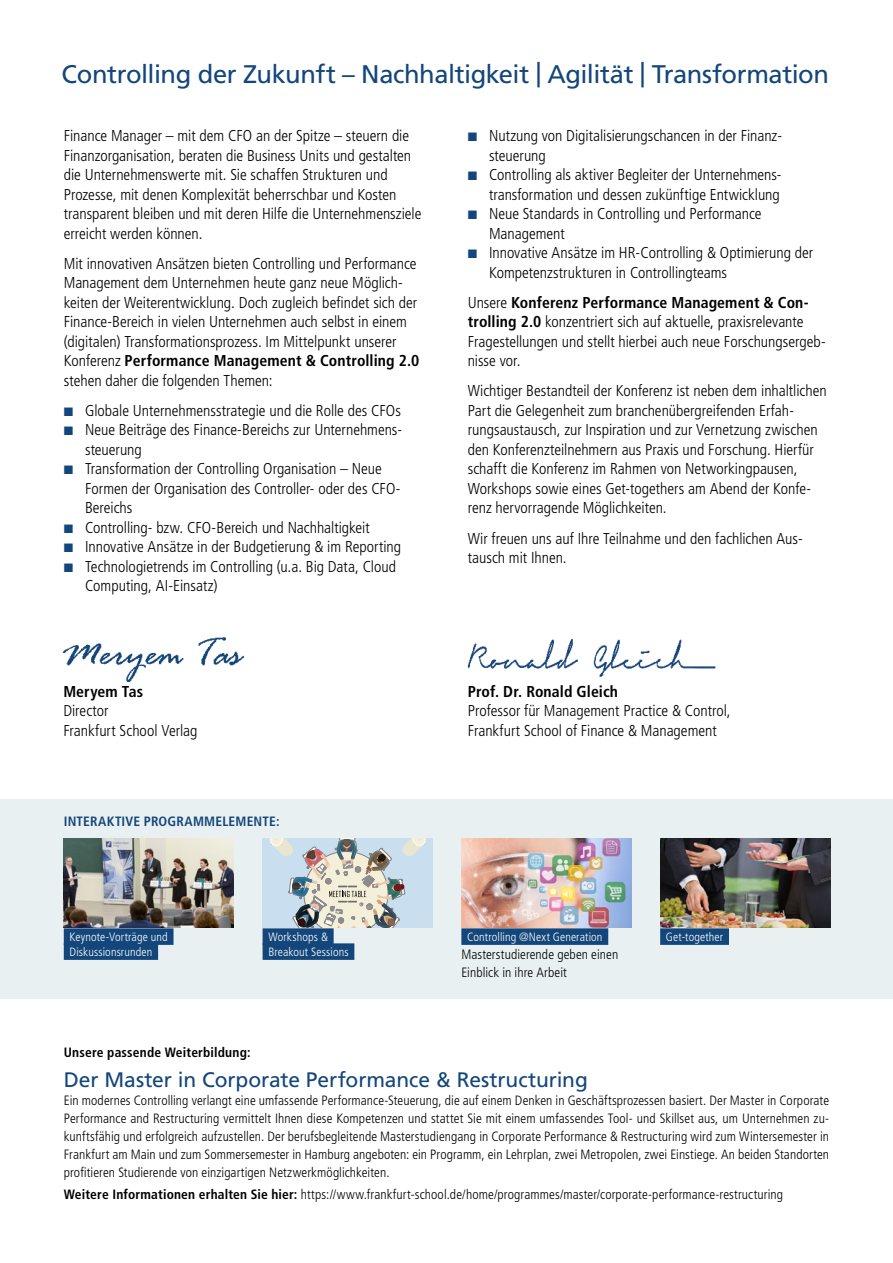
<style>
.page{position:relative;width:893px;height:1263px;background:#fff}
.page>*{position:absolute;margin:0;border:0;box-sizing:border-box;transform-origin:0 0}
.t1{font:25.5px "Frutiger LT";letter-spacing:-.015em;color:#13467a}
.t2{font:21px "Frutiger LT";letter-spacing:-.005em;color:#13467a}
.t3{font:300 condensed 15.75px/19.5px "Frutiger LT";color:#000}
.t4{font:700 condensed 15.75px "Frutiger LT";letter-spacing:.005em;color:#000}
.t5{font:300 condensed 13.5px/18px "Frutiger LT";letter-spacing:.005em;color:#000;text-align:justify}
.t6{font:700 condensed 13.5px "Frutiger LT";letter-spacing:.015em;color:#000}
.t7{font:700 condensed 13.5px "Frutiger LT";letter-spacing:.015em;color:#13467a}
.t8{font:300 condensed 12px/15px "Frutiger LT";letter-spacing:.01em;color:#fff}
.s1{font-weight:700}
</style>
<div class="page">
<img style="left:63px;top:637px;width:181px;height:44px">
<img style="left:468px;top:639px;width:248px;height:38px">
<div style="left:0;top:799px;width:893px;height:200px;background:#e9f0f2"></div>
<img style="left:64px;top:838px;width:170px;height:90px">
<div style="left:263px;top:838px;width:170px;height:90px;background:#c9dff0"></div>
<svg style="left:269px;top:838px;width:157px;height:90px"></svg>
<img style="left:461px;top:838px;width:170px;height:90px">
<img style="left:660px;top:838px;width:170px;height:90px">
<div style="left:64px;top:928px;width:110px;height:17px;background:#13467a"></div>
<div style="left:64px;top:943px;width:94px;height:17px;background:#13467a"></div>
<div style="left:263px;top:928px;width:71px;height:17px;background:#13467a"></div>
<div style="left:263px;top:943px;width:91px;height:17px;background:#13467a"></div>
<div style="left:461px;top:928px;width:147px;height:17px;background:#13467a"></div>
<div style="left:660px;top:928px;width:69px;height:17px;background:#13467a"></div>
<h1 class="t1" style="left:62px;top:59px;width:769px">Controlling der Zukunft – Nachhaltigkeit | Agilität | Transformation</h1>
<p class="t3" style="left:64px;top:126px;width:359px">Finance Manager – mit dem CFO an der Spitze – steuern die Finanzorganisation, beraten die Business Units und gestalten die Unternehmenswerte mit. Sie schaffen Strukturen und Prozesse, mit denen Komplexität beherrschbar und Kosten transparent bleiben und mit deren Hilfe die Unternehmensziele erreicht werden können.</p>
<p class="t3" style="left:64px;top:254px;width:357px">Mit innovativen Ansätzen bieten Controlling und Performance Management dem Unternehmen heute ganz neue Möglich&shy;keiten der Weiterentwicklung. Doch zugleich befindet sich der Finance-Bereich in vielen Unternehmen auch selbst in einem (digitalen) Transformationsprozess. Im Mittelpunkt unserer Konferenz <span class="s1">Performance Management &amp; Controlling 2.0 </span>stehen daher die folgenden Themen:</p>
<p class="t3" style="left:85px;top:401px;width:318px">Globale Unternehmensstrategie und die Rolle des CFOs Neue Beiträge des Finance-Bereichs zur Unternehmens&shy;steuerung<br>Transformation der Controlling Organisation – Neue Formen der Organisation des Controller- oder des CFO-Bereichs<br>Controlling- bzw. CFO-Bereich und Nachhaltigkeit Innovative Ansätze in der Budgetierung &amp; im Reporting Technologietrends im Controlling (u.a. Big Data, Cloud Computing, AI-Einsatz)</p>
<p class="t4" style="left:63px;top:682px;width:81px">Meryem Tas</p>
<p class="t3" style="left:63px;top:701px;width:136px">Director<br>Frankfurt School Verlag</p>
<p class="t7" style="left:64px;top:813px;width:13px">Inter</p>
<p class="t7" style="left:98px;top:813px;width:105px">aktive Programme</p>
<p class="t7" style="left:222px;top:813px;width:15px">lemente</p>
<p class="t7" style="left:276px;top:813px;width:5px">:</p>
<p class="t3" style="left:489px;top:126px;width:326px">Nutzung von Digitalisierungschancen in der Finanz&shy;steuerung<br>Controlling als aktiver Begleiter der Unternehmens&shy;transformation und dessen zukünftige Entwicklung Neue Standards in Controlling und Performance Management<br>Innovative Ansätze im HR-Controlling &amp; Optimierung der Kompetenzstrukturen in Controllingteams</p>
<p class="t3" style="left:468px;top:293px;width:360px">Unsere <span class="s1">Konferenz Performance Management &amp; Con&shy;trolling 2.0</span> konzentriert sich auf aktuelle, praxisrelevante Fragestellungen und stellt hierbei auch neue Forschungsergeb&shy;nisse vor.</p>
<p class="t3" style="left:468px;top:381px;width:360px">Wichtiger Bestandteil der Konferenz ist neben dem inhaltlichen Part die Gelegenheit zum branchenübergreifenden Erfah&shy;rungsaustausch, zur Inspiration und zur Vernetzung zwischen den Konferenzteilnehmern aus Praxis und Forschung. Hierfür schafft die Konferenz im Rahmen von Networkingpausen, Workshops sowie eines Get-togethers am Abend der Konfe&shy;renz hervorragende Möglichkeiten.</p>
<p class="t3" style="left:468px;top:528px;width:336px">Wir freuen uns auf Ihre Teilnahme und den fachlichen Aus&shy;tausch mit Ihnen.</p>
<p class="t4" style="left:468px;top:682px;width:152px">Prof. Dr. Ronald Gleich</p>
<p class="t3" style="left:468px;top:701px;width:264px">Professor für Management Practice &amp; Control,<br>Frankfurt School of Finance &amp; Management</p>
<p class="t8" style="left:70px;top:930px;width:100px">Keynote-Vorträge und<br>Diskussionsrunden</p>
<p class="t8" style="left:268px;top:930px;width:82px">Workshops &amp;<br>Breakout Sessions</p>
<p class="t8" style="left:467px;top:930px;width:137px">Controlling @Next Generation</p>
<p class="t5" style="left:461px;top:946px;width:158px">Masterstudierende geben einen<br>Einblick in ihre Arbeit</p>
<p class="t8" style="left:666px;top:930px;width:59px">Get-together</p>
<p class="t6" style="left:64px;top:1045px;width:188px">Unsere passende Weiterbildung:</p>
<h2 class="t2" style="left:64px;top:1067px;width:526px">Der Master in Corporate Performance &amp; Restructuring</h2>
<p class="t5" style="left:64px;top:1091px;width:767px">Ein modernes Controlling verlangt eine umfassende Performance-Steuerung, die auf einem Denken in Geschäftsprozessen basiert. Der Master in Corporate Performance and Restructuring vermittelt Ihnen diese Kompetenzen und stattet Sie mit einem umfassendes Tool- und Skillset aus, um Unternehmen zu&shy;kunftsfähig und erfolgreich aufzustellen. Der berufsbegleitende Masterstudiengang in Corporate Performance &amp; Restructuring wird zum Wintersemester in Frankfurt am Main und zum Sommersemester in Hamburg angeboten: ein Programm, ein Lehrplan, zwei Metropolen, zwei Einstiege. An beiden Standorten profitieren Studierende von einzigartigen Netzwerkmöglichkeiten.</p>
<p class="t5" style="left:64px;top:1186px;width:721px"><span class="s1">Weitere Informationen erhalten Sie hier:</span> https://www.frankfurt-school.de/home/programmes/master/corporate-performance-restructuring</p>
</div>
